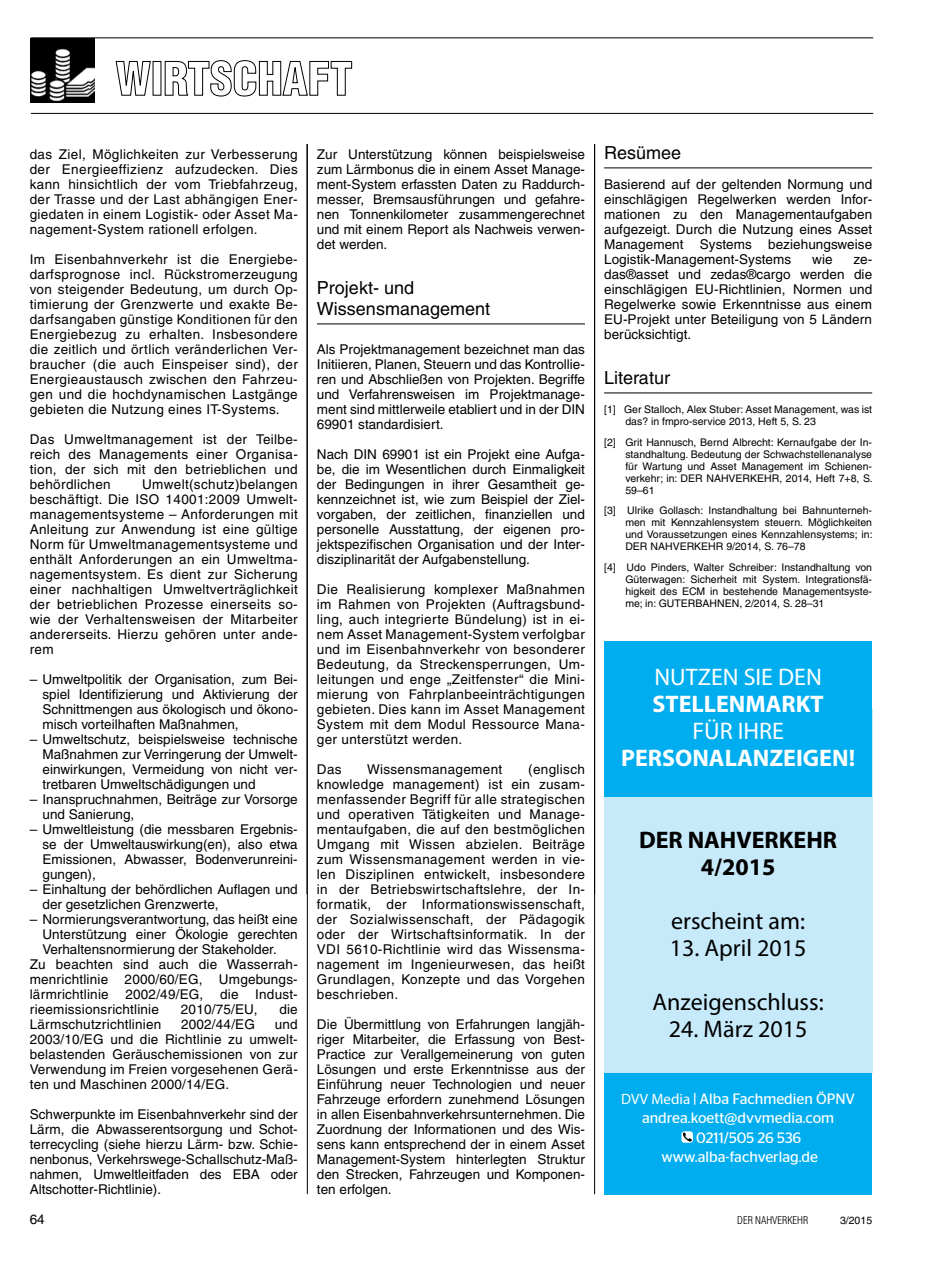
<style>
.page{position:relative;width:936px;height:1263px;background:#fff}
.page>*{position:absolute;margin:0;border:0;box-sizing:border-box;transform-origin:0 0}
.t1{font:24px "Myriad Pro";color:#000}
.t2{font:700 24px "Myriad Pro";color:#fff}
.t3{font:24px "Myriad Pro";color:#fff}
.t4{font:700 24px/27px "Myriad Pro";color:#000;text-align:center}
.t5{font:18px/21px "Helvetica LT";color:#000}
.t6{font:15px "Stag Sans";color:#fff}
.t7{font:13.5px/15px "Helvetica LT";letter-spacing:.005em;color:#000;text-align:justify}
.t8{font:13.5px "Helvetica LT";letter-spacing:.025em;color:#000}
.t9{font:10.5px/12px "Helvetica LT";color:#000;text-align:justify}
.t10{font:300 condensed 10.5px "Helvetica LT";color:#000}
.s1{color:#fff}
.s2{font-family:"Myriad Pro"}
</style>
<div class="page">
<hr style="left:31px;top:37px;width:842px;height:1px;background:#000">
<hr style="left:31px;top:113px;width:842px;height:1px;background:#000">
<img style="left:31px;top:38px;width:63px;height:64px">
<svg style="left:116px;top:61px;width:35px;height:35px"></svg>
<svg style="left:165px;top:60px;width:187px;height:54px"></svg>
<hr style="left:307px;top:144px;width:1px;height:1050px;background:#000">
<hr style="left:594px;top:144px;width:1px;height:1050px;background:#000">
<hr style="left:306px;top:144px;width:1px;height:750px;background:#000">
<hr style="left:317px;top:324px;width:268px;height:1px;background:#000">
<hr style="left:604px;top:168px;width:268px;height:1px;background:#000">
<hr style="left:604px;top:393px;width:268px;height:1px;background:#000">
<div style="left:604px;top:1069px;width:268px;height:125px;background:#00aeef"></div>
<div style="left:604px;top:709px;width:268px;height:363px;background:#c7eafb"></div>
<div style="left:604px;top:641px;width:268px;height:156px;background:#00aeef"></div>
<svg style="left:681px;top:1131px;width:12px;height:12px"></svg>
<svg style="left:682px;top:1132px;width:10px;height:9px"></svg>
<p class="t7" style="left:30px;top:147px;width:269px">das Ziel, Möglichkeiten zur Verbesserung der Energieeffizienz aufzudecken. Dies kann hinsichtlich der vom Triebfahrzeug, der Trasse und der Last abhängigen Ener&shy;giedaten in einem Logistik- oder Asset Ma&shy;nagement-System rationell erfolgen.</p>
<p class="t7" style="left:30px;top:252px;width:269px">Im Eisenbahnverkehr ist die Energiebe&shy;darfsprognose incl. Rückstromerzeugung von steigender Bedeutung, um durch Op&shy;timierung der Grenzwerte und exakte Be&shy;darfsangaben günstige Konditionen für den Energiebezug zu erhalten. Insbesondere die zeitlich und örtlich veränderlichen Ver&shy;braucher (die auch Einspeiser sind), der Energieaustausch zwischen den Fahrzeu&shy;gen und die hochdynamischen Lastgänge gebieten die Nutzung eines IT-Systems.</p>
<p class="t7" style="left:30px;top:432px;width:269px">Das Umweltmanagement ist der Teilbe&shy;reich des Managements einer Organisa&shy;tion, der sich mit den betrieblichen und behördlichen</p>
<p class="t7" style="left:30px;top:477px;width:269px;text-indent:112px">Umwelt(schutz)belangen beschäftigt. Die ISO 14001:2009 Umwelt&shy;managementsysteme – Anforderungen mit Anleitung zur Anwendung ist eine gültige Norm für Umweltmanagementsysteme und enthält Anforderungen an ein Umweltma&shy;nagementsystem. Es dient zur Sicherung einer nachhaltigen Umweltverträglichkeit der betrieblichen Prozesse einerseits so&shy;wie der Verhaltensweisen der Mitarbeiter andererseits. Hierzu gehören unter ande&shy;rem</p>
<p class="t7" style="left:43px;top:672px;width:257px;text-indent:-13px">– Umweltpolitik der Organisation, zum Bei&shy;spiel Identifizierung und Aktivierung der Schnittmengen aus ökologisch und ökono&shy;misch vorteilhaften Maßnahmen,</p>
<p class="t7" style="left:43px;top:732px;width:257px;text-indent:-13px">– Umweltschutz, beispielsweise technische Maßnahmen zur Verringerung der Umwelt&shy;einwirkungen, Vermeidung von nicht ver&shy;tretbaren Umweltschädigungen und</p>
<p class="t7" style="left:43px;top:792px;width:257px;text-indent:-13px">– Inanspruchnahmen, Beiträge zur Vorsorge und Sanierung,</p>
<p class="t7" style="left:43px;top:822px;width:257px;text-indent:-13px">– Umweltleistung (die messbaren Ergebnis&shy;se der Umweltauswirkung(en), also etwa Emissionen, Abwasser, Bodenverunreini&shy;gungen),</p>
<p class="t7" style="left:43px;top:882px;width:257px;text-indent:-13px">– Einhaltung der behördlichen Auflagen und der gesetzlichen Grenzwerte,</p>
<p class="t7" style="left:30px;top:912px;width:269px">– Normierungsverantwortung, das heißt eine</p>
<p class="t7" style="left:43px;top:927px;width:257px">Unterstützung einer Ökologie gerechten</p>
<p class="t7" style="left:43px;top:942px;width:236px">Verhaltensnormierung der Stakeholder.</p>
<p class="t7" style="left:30px;top:957px;width:269px">Zu beachten sind auch die Wasserrah-</p>
<p class="t7" style="left:30px;top:972px;width:269px">menrichtlinie 2000/60/EG, Umgebungs-</p>
<p class="t7" style="left:30px;top:987px;width:269px">lärmrichtlinie 2002/49/EG, die Indust-</p>
<p class="t7" style="left:30px;top:1002px;width:131px">rieemissionsrichtlinie</p>
<p class="t7" style="left:181px;top:1002px;width:78px">2010/75/EU,</p>
<p class="t7" style="left:279px;top:1002px;width:20px">die</p>
<p class="t7" style="left:30px;top:1017px;width:133px">Lärmschutzrichtlinien</p>
<p class="t7" style="left:181px;top:1017px;width:75px">2002/44/EG</p>
<p class="t7" style="left:30px;top:1017px;width:269px;text-indent:245px">und 2003/10/EG und die Richtlinie zu umwelt&shy;belastenden Geräuschemissionen von zur Verwendung im Freien vorgesehenen Gerä&shy;ten und Maschinen 2000/14/EG.</p>
<p class="t7" style="left:30px;top:1107px;width:269px">Schwerpunkte im Eisenbahnverkehr sind der Lärm, die Abwasserentsorgung und Schot&shy;terrecycling (siehe hierzu Lärm- bzw. Schie&shy;nenbonus, Verkehrswege-Schallschutz-Maß&shy;nahmen, Umweltleitfaden des EBA oder Altschotter-Richtlinie).</p>
<p class="t7" style="left:317px;top:147px;width:269px">Zur Unterstützung können beispielsweise zum Lärmbonus die in einem Asset Manage&shy;ment-System erfassten Daten zu Raddurch&shy;messer, Bremsausführungen und gefahre&shy;nen Tonnenkilometer zusammengerechnet und mit einem Report als Nachweis verwen&shy;det werden.</p>
<h2 class="t5" style="left:317px;top:277px;width:175px">Projekt- und<br>Wissensmanagement</h2>
<p class="t7" style="left:317px;top:342px;width:269px">Als Projektmanagement bezeichnet man das Initiieren, Planen, Steuern und das Kontrollie&shy;ren und Abschließen von Projekten. Begriffe und Verfahrensweisen im Projektmanage&shy;ment sind mittlerweile etabliert und in der DIN 69901 standardisiert.</p>
<p class="t7" style="left:317px;top:447px;width:269px">Nach DIN 69901 ist ein Projekt eine Aufga&shy;be, die im Wesentlichen durch Einmaligkeit der Bedingungen in ihrer Gesamtheit ge&shy;kennzeichnet ist, wie zum Beispiel der Ziel&shy;vorgaben, der zeitlichen, finanziellen und personelle Ausstattung, der eigenen pro&shy;jektspezifischen Organisation und der Inter&shy;disziplinarität der Aufgabenstellung.</p>
<p class="t7" style="left:317px;top:582px;width:269px">Die Realisierung komplexer Maßnahmen im Rahmen von Projekten (Auftragsbund&shy;ling, auch integrierte Bündelung) ist in ei&shy;nem Asset Management-System verfolgbar und im Eisenbahnverkehr von besonderer Bedeutung, da Streckensperrungen, Um&shy;leitungen und enge „Zeitfenster“ die Mini&shy;mierung von Fahrplanbeeinträchtigungen gebieten. Dies kann im Asset Management System mit dem Modul Ressource Mana&shy;ger unterstützt werden.</p>
<p class="t7" style="left:317px;top:762px;width:26px">Das</p>
<p class="t8" style="left:367px;top:761px;width:137px">Wissensmanagement</p>
<p class="t7" style="left:317px;top:762px;width:269px;text-indent:211px">(englisch knowledge management) ist ein zusam&shy;menfassender Begriff für alle strategischen und operativen Tätigkeiten und Manage&shy;mentaufgaben, die auf den bestmöglichen Umgang mit Wissen abzielen. Beiträge zum Wissensmanagement werden in vie&shy;len Disziplinen entwickelt, insbesondere in der Betriebswirtschaftslehre, der In&shy;formatik, der Informationswissenschaft, der Sozialwissenschaft, der Pädagogik oder der Wirtschaftsinformatik. In der VDI 5610-Richtlinie wird das Wissensma&shy;nagement im Ingenieurwesen, das heißt Grundlagen, Konzepte und das Vorgehen beschrieben.</p>
<p class="t7" style="left:317px;top:1017px;width:269px">Die Übermittlung von Erfahrungen langjäh&shy;riger Mitarbeiter, die Erfassung von Best-Practice zur Verallgemeinerung von guten Lösungen und erste Erkenntnisse aus der Einführung neuer Technologien und neuer Fahrzeuge erfordern zunehmend Lösungen in allen Eisenbahnverkehrsunternehmen. Die Zuordnung der Informationen und des Wis&shy;sens kann entsprechend der in einem Asset Management-System hinterlegten Struktur den Strecken, Fahrzeugen und Komponen&shy;ten erfolgen.</p>
<h2 class="t5" style="left:604px;top:142px;width:79px">Resümee</h2>
<p class="t7" style="left:604px;top:177px;width:269px">Basierend auf der geltenden Normung und einschlägigen Regelwerken werden Infor&shy;mationen zu den Managementaufgaben aufgezeigt. Durch die Nutzung eines Asset Management Systems beziehungsweise Logistik-Management-Systems</p>
<p class="t7" style="left:812px;top:252px;width:22px">wie</p>
<p class="t7" style="left:604px;top:252px;width:269px;text-indent:249px">ze&shy;das®asset und zedas®cargo werden die einschlägigen EU-Richtlinien, Normen und Regelwerke sowie Erkenntnisse aus einem EU-Projekt unter Beteiligung von 5 Ländern berücksichtigt.</p>
<h2 class="t5" style="left:604px;top:367px;width:67px">Literatur</h2>
<p class="t9" style="left:625px;top:403px;width:248px;text-indent:-21px">[1]<span class="s1">1</span> Ger Stalloch, Alex Stuber: Asset Management, was ist das? in fmpro-service 2013, Heft 5, S. 23</p>
<p class="t9" style="left:625px;top:436px;width:249px;text-indent:-21px">[2] <span class="s1">1</span>Grit Hannusch, Bernd Albrecht: Kernaufgabe der In&shy;standhaltung. Bedeutung der Schwachstellenanalyse für Wartung und Asset Management im Schienen&shy;verkehr; in: DER NAHVERKEHR, 2014, Heft 7+8, S.<br>59–61</p>
<p class="t9" style="left:625px;top:504px;width:249px;text-indent:-21px">[3] <span class="s1">1</span>Ulrike Gollasch: Instandhaltung bei Bahnunterneh&shy;men mit Kennzahlensystem steuern. Möglichkeiten und Voraussetzungen eines Kennzahlensystems; in:<br>DER NAHVERKEHR 9/2014, S. 76–78</p>
<p class="t9" style="left:625px;top:561px;width:248px;text-indent:-21px">[4] <span class="s1">1</span>Udo Pinders, Walter Schreiber: Instandhaltung von Güterwagen: Sicherheit mit System. Integrationsfä&shy;higkeit des ECM in bestehende Managementsyste&shy;me; in: GUTERBAHNEN, 2/2014, S. 28–31</p>
<h1 class="t3" style="left:654px;top:662px;width:169px">NUTZEN SIE DEN</h1>
<h1 class="t2" style="left:652px;top:688px;width:173px">STELLENMARKT</h1>
<h1 class="t3" style="left:692px;top:716px;width:93px">FÜR IHRE</h1>
<h1 class="t2" style="left:621px;top:742px;width:235px">PERSONALANZEIGEN!</h1>
<h1 class="t4" style="left:639px;top:826px;width:200px">DER NAHVERKEHR<br>4/2015</h1>
<h1 class="t1" style="left:671px;top:906px;width:135px">erscheint am:</h1>
<h1 class="t1" style="left:669px;top:933px;width:138px">13. April 2015</h1>
<h1 class="t1" style="left:652px;top:987px;width:172px">Anzeigenschluss:</h1>
<h1 class="t1" style="left:669px;top:1014px;width:140px">24. März 2015</h1>
<p class="t6" style="left:621px;top:1090px;width:235px"><span class="s2">DVV Media</span> | Alba Fachmedien ÖPNV</p>
<p class="t6" style="left:642px;top:1109px;width:194px">andrea.koett@dvvmedia.com</p>
<p class="t6" style="left:696px;top:1129px;width:107px">0211/505 26 536</p>
<p class="t6" style="left:661px;top:1148px;width:158px">www.alba-fachverlag.de</p>
<p class="t7" style="left:30px;top:1212px;width:17px">64</p>
<p class="t10" style="left:737px;top:1214px;width:73px">DER NAHVERKEHR</p>
<p class="t9" style="left:840px;top:1214px;width:34px">3/2015</p>
</div>
